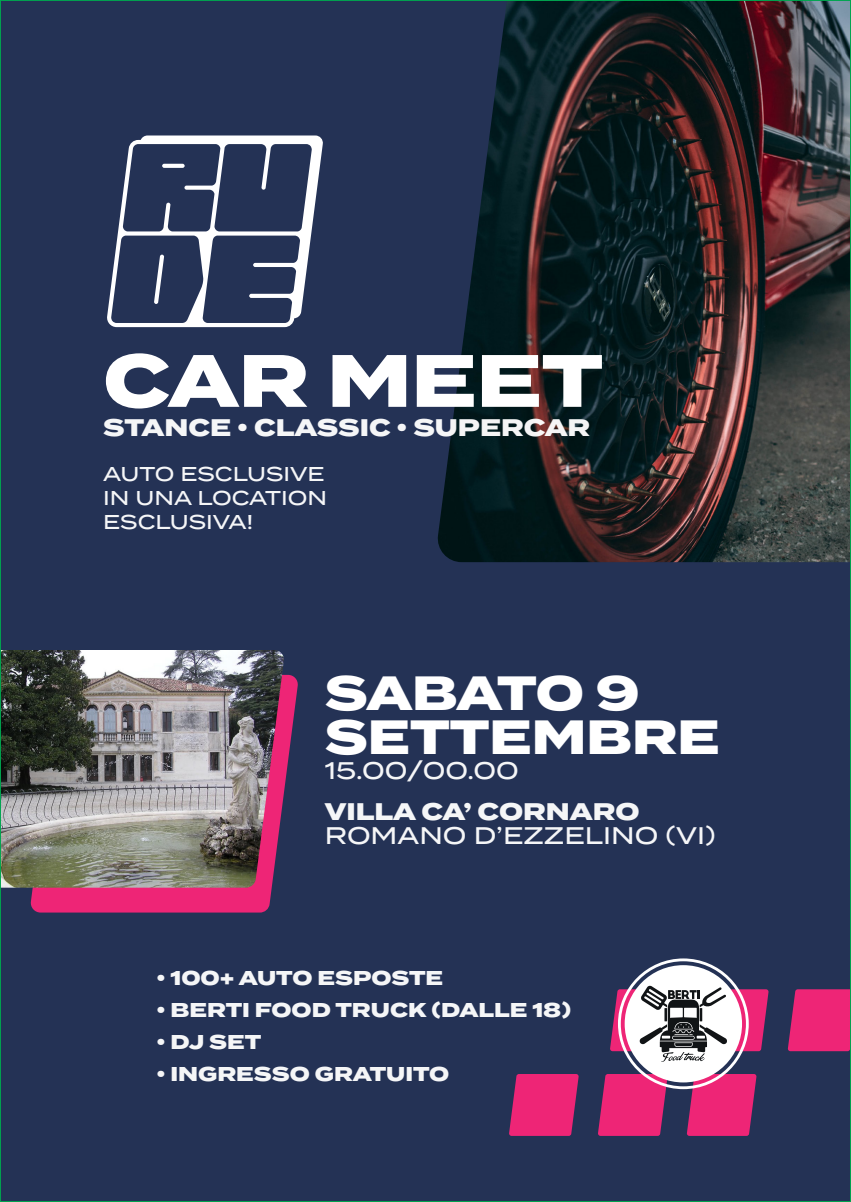
<style>
.page{position:relative;width:851px;height:1202px;background:#fff}
.page>*{position:absolute;margin:0;border:0;box-sizing:border-box;transform-origin:0 0}
.t1{font:800 74px "Termina";color:#fff}
.t2{font:800 48px/44.8px "Termina";color:#fff}
.t3{font:800 24px "Termina";color:rgb(255 255 255/.96)}
.t4{font:500 24px "Termina";color:rgb(255 255 255/.96)}
.t5{font:800 20px "Termina";color:rgb(255 255 255/.96)}
.t6{font:500 20px/24.2px "Termina";color:rgb(255 255 255/.96);text-align:justify}
</style>
<div class="page">
<div style="left:0;top:0;width:850px;height:1202px;background:#243255"></div>
<svg style="left:787px;top:989px;width:60px;height:62px"></svg>
<svg style="left:509px;top:1074px;width:69px;height:62px"></svg>
<svg style="left:30px;top:675px;width:268px;height:237px;fill:#ee2576"></svg>
<img style="left:3px;top:650px;width:281px;height:238px">
<img style="left:437px;top:3px;width:410px;height:559px">
<svg style="left:107px;top:135px;width:216px;height:192px"></svg>
<svg style="left:154px;top:254px;width:10px;height:50px"></svg>
<svg style="left:162px;top:164px;width:23px;height:4px"></svg>
<svg style="left:598px;top:958px;width:170px;height:178px"></svg>
<h1 class="t1" style="left:103px;top:326px;width:501px">CAR MEET</h1>
<p class="t3" style="left:103px;top:410px;width:488px">STANCE • CLASSIC • SUPERCAR</p>
<p class="t6" style="left:103px;top:461px;width:225px">AUTO ESCLUSIVE IN UNA LOCATION ESCLUSIVA!</p>
<h2 class="t2" style="left:325px;top:672px;width:396px">SABATO 9<br>SETTEMBRE</h2>
<p class="t4" style="left:325px;top:752px;width:195px">15.00/00.00</p>
<p class="t3" style="left:325px;top:793px;width:316px">VILLA CA’ CORNARO</p>
<p class="t4" style="left:325px;top:818px;width:392px">ROMANO D’EZZELINO (VI)</p>
<p class="t5" style="left:156px;top:963px;width:288px">• 100+ AUTO ESPOSTE</p>
<p class="t5" style="left:156px;top:995px;width:416px">• BERTI FOOD TRUCK (DALLE 18)</p>
<p class="t5" style="left:156px;top:1027px;width:106px">• DJ SET</p>
<p class="t5" style="left:156px;top:1059px;width:294px">• INGRESSO GRATUITO</p>
</div>
